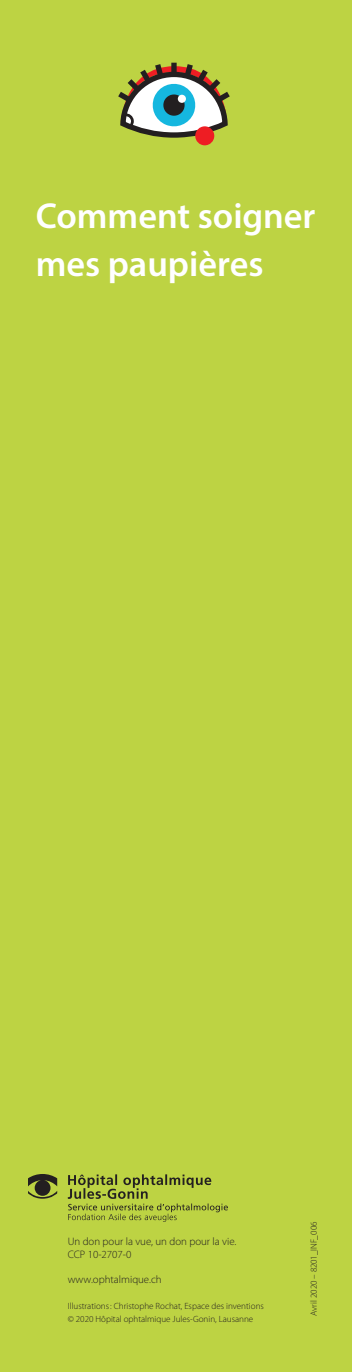
<style>
.page{position:relative;width:352px;height:1372px;background:#fff}
.page>*{position:absolute;margin:0;border:0;box-sizing:border-box;transform-origin:0 0}
.t1{font:600 36.2px/48px "Myriad Pro";color:#fff}
.t2{font:300 10.9px/12.8px "Myriad Pro";color:#231f20}
.t3{font:300 9px/12.8px "Myriad Pro";color:#231f20}
</style>
<div class="page">
<div style="left:0;top:0;width:351px;height:1372px;background:#bdd343"></div>
<svg style="left:68px;top:1174px;width:160px;height:48px"></svg>
<svg style="left:28px;top:1174px;width:29px;height:25px"></svg>
<svg style="left:118px;top:62px;width:112px;height:78px"></svg>
<div style="left:195px;top:126px;width:19px;height:19px;background:#ee1d23;border-radius:50%"></div>
<h1 class="t1" style="left:36px;top:191px;width:281px">Comment soigner mes paupières</h1>
<p class="t2" style="left:68px;top:1235px;width:170px">Un don pour la vue, un don pour la vie.<br>CCP 10-2707-0</p>
<p class="t2" style="left:68px;top:1273px;width:95px">www.ophtalmique.ch</p>
<p class="t3" style="left:68px;top:1299px;width:197px">Illustrations: Christophe Rochat, Espace des inventions © 2020 Hôpital ophtalmique Jules-Gonin, Lausanne</p>
<p class="t3" style="left:307px;top:1316px;width:96px;rotate:-90deg">Avril 2020 – 8201_INF_006</p>
</div>
